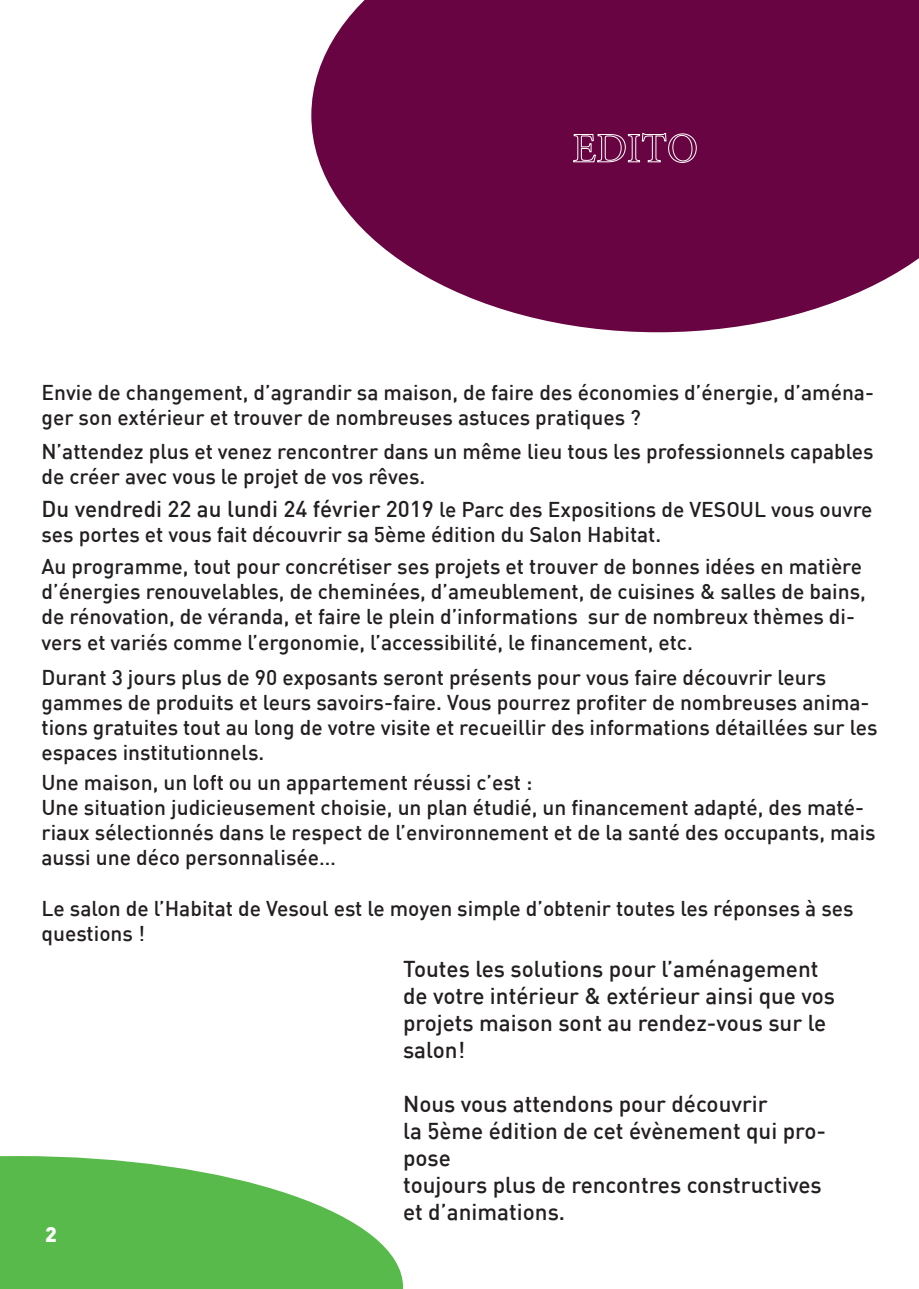
<style>
.page{position:relative;width:919px;height:1289px;background:#fff}
.page>*{position:absolute;margin:0;border:0;box-sizing:border-box;transform-origin:0 0}
.t1{font:500 22.5px/27px "DIN";color:#231f20}
.t2{font:500 21px/25.2px "DIN";color:#231f20}
.t3{font:900 21px "DIN Pro";color:#fff}
.s1{font-size:22.5px}
</style>
<div class="page">
<svg style="left:311px;top:0;width:607px;height:332px;background:#7a2257"></svg>
<svg style="left:573px;top:133px;width:124px;height:30px;background:#853465"></svg>
<svg style="left:0;top:1156px;width:403px;height:132px;fill:#58ba4a"></svg>
<p class="t2" style="left:41px;top:379px;width:834px">Envie de changement, d’agrandir sa maison, de faire des économies d’énergie, d’aména&shy;ger son extérieur et trouver de nombreuses astuces pratiques ?</p>
<p class="t2" style="left:41px;top:438px;width:833px">N’attendez plus et venez rencontrer dans un même lieu tous les professionnels capables de créer avec vous le projet de vos rêves.</p>
<p class="t2" style="left:41px;top:496px;width:832px"><span class="s1">Du vendredi 22 au lundi 24 février 2019</span> le Parc des Expositions de VESOUL vous ouvre ses portes et vous fait découvrir sa 5ème édition du Salon Habitat.</p>
<p class="t2" style="left:41px;top:553px;width:825px">Au programme, tout pour concrétiser ses projets et trouver de bonnes idées en matière d’énergies renouvelables, de cheminées, d’ameublement, de cuisines &amp; salles de bains, de rénovation, de véranda, et faire le plein d’informations sur de nombreux thèmes di&shy;vers et variés comme l’ergonomie, l’accessibilité, le financement, etc.</p>
<p class="t2" style="left:41px;top:663px;width:837px">Durant 3 jours plus de 90 exposants seront présents pour vous faire découvrir leurs gammes de produits et leurs savoirs-faire. Vous pourrez profiter de nombreuses anima&shy;tions gratuites tout au long de votre visite et recueillir des informations détaillées sur les espaces institutionnels.</p>
<p class="t2" style="left:41px;top:768px;width:492px">Une maison, un loft ou un appartement réussi c’est :</p>
<p class="t2" style="left:41px;top:794px;width:835px">Une situation judicieusement choisie, un plan étudié, un financement adapté, des maté&shy;riaux sélectionnés dans le respect de l’environnement et de la santé des occupants, mais aussi une déco personnalisée…</p>
<p class="t2" style="left:41px;top:894px;width:813px">Le salon de l’Habitat de Vesoul est le moyen simple d’obtenir toutes les réponses à ses questions !</p>
<p class="t3" style="left:45px;top:1216px;width:13px">2</p>
<p class="t1" style="left:403px;top:954px;width:433px">Toutes les solutions pour l’aménagement de votre intérieur &amp; extérieur ainsi que vos projets maison sont au rendez-vous sur le salon!</p>
<p class="t1" style="left:403px;top:1089px;width:366px">Nous vous attendons pour découvrir</p>
<p class="t1" style="left:403px;top:1116px;width:424px">la 5ème édition de cet évènement qui pro&shy;pose</p>
<p class="t1" style="left:403px;top:1170px;width:420px">toujours plus de rencontres constructives</p>
<p class="t1" style="left:403px;top:1197px;width:163px">et d’animations.</p>
</div>
